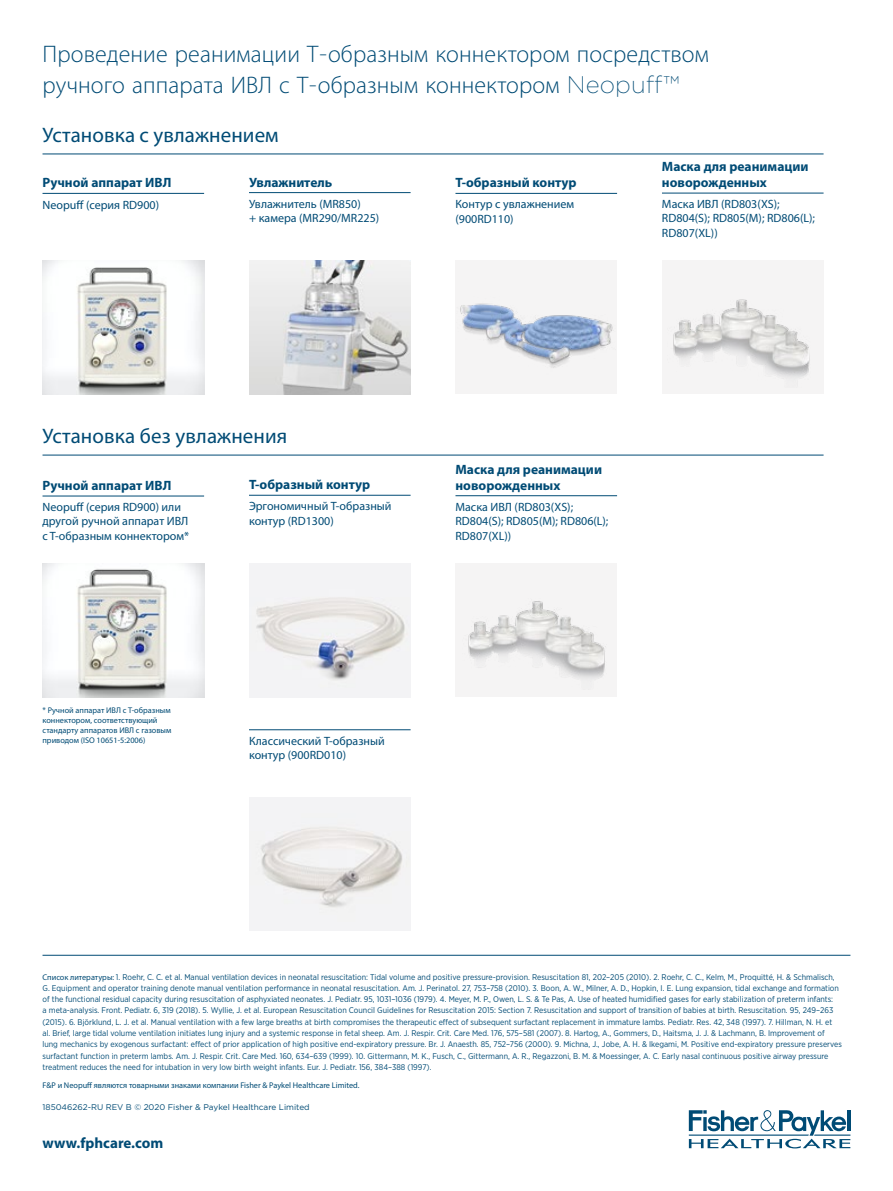
<style>
.page{position:relative;width:893px;height:1191px;background:#fff}
.page>*{position:absolute;margin:0;border:0;box-sizing:border-box;transform-origin:0 0}
.t1{font:300 24px/31.5px "Myriad Pro";letter-spacing:.005em;color:#004b75}
.t2{font:21px "Myriad Pro";letter-spacing:.005em;color:#004b75}
.t3{font:700 15px "Myriad Pro";color:#004b75}
.t4{font:700 13.5px/16.2px "Myriad Pro";color:#004b75}
.t5{font:12px/14.4px "Myriad Pro";color:#004b75}
.t6{font:8.25px/11.2px "Gotham Narrow";color:#004b75}
.t7{font:8.25px/9.9px "Myriad Pro";color:#004b75}
.t8{font:8.25px "Gotham";color:#004b75}
.s1{font-family:"Gotham";font-weight:200}
.s2{font-family:"Myriad Pro"}
</style>
<div class="page">
<svg style="left:689px;top:1110px;width:161px;height:38px"></svg>
<hr style="left:43px;top:955px;width:807px;height:1px;background:#004b75">
<hr style="left:43px;top:154px;width:781px;height:1px;background:#004b75">
<hr style="left:43px;top:455px;width:781px;height:1px;background:#004b75">
<img style="left:43px;top:260px;width:161px;height:134px">
<hr style="left:43px;top:193px;width:161px;height:1px;background:#004b75">
<img style="left:43px;top:563px;width:161px;height:134px">
<hr style="left:43px;top:495px;width:161px;height:1px;background:#004b75">
<img style="left:249px;top:260px;width:162px;height:134px">
<hr style="left:249px;top:192px;width:162px;height:1px;background:#004b75">
<div style="left:455px;top:260px;width:162px;height:134px;background:#f5f4f4"></div>
<hr style="left:455px;top:193px;width:162px;height:1px;background:#004b75">
<img style="left:460px;top:303px;width:153px;height:65px">
<hr style="left:249px;top:495px;width:162px;height:1px;background:#004b75">
<hr style="left:249px;top:729px;width:162px;height:1px;background:#004b75">
<div style="left:662px;top:260px;width:162px;height:134px;background:#f5f4f4"></div>
<hr style="left:662px;top:193px;width:162px;height:1px;background:#004b75">
<img style="left:673px;top:299px;width:137px;height:79px">
<hr style="left:455px;top:495px;width:162px;height:1px;background:#004b75">
<div style="left:455px;top:563px;width:162px;height:134px;background:#f5f4f4"></div>
<img style="left:468px;top:601px;width:138px;height:78px">
<img style="left:249px;top:563px;width:162px;height:134px">
<img style="left:249px;top:797px;width:162px;height:134px">
<h1 class="t1" style="left:43px;top:38px;width:668px">Проведение реанимации Т<span class="s1">-</span>образным коннектором посредством ручного аппарата ИВЛ с Т<span class="s1">-</span>образным коннектором <span class="s1">Neopuff™</span></h1>
<h2 class="t2" style="left:43px;top:122px;width:238px">Установка с увлажнением</h2>
<h3 class="t4" style="left:43px;top:174px;width:130px">Ручной аппарат ИВЛ</h3>
<h3 class="t5" style="left:43px;top:198px;width:118px">Neopuff (серия RD900)</h3>
<h3 class="t4" style="left:249px;top:173px;width:85px">Увлажнитель</h3>
<h3 class="t5" style="left:249px;top:196px;width:132px">Увлажнитель (MR850)<br>+ камера (MR290/MR225)</h3>
<h3 class="t4" style="left:455px;top:174px;width:123px">Т-образный контур</h3>
<h3 class="t5" style="left:455px;top:197px;width:120px">Контур с увлажнением (900RD110)</h3>
<h3 class="t4" style="left:662px;top:158px;width:148px">Маска для реанимации новорожденных</h3>
<h3 class="t5" style="left:662px;top:197px;width:154px">Маска ИВЛ (RD803(XS);<br>RD804(S); RD805(M); RD806(L);<br>RD807(XL))</h3>
<h2 class="t2" style="left:43px;top:423px;width:246px">Установка без увлажнения</h2>
<h3 class="t4" style="left:43px;top:477px;width:130px">Ручной аппарат ИВЛ</h3>
<h3 class="t5" style="left:43px;top:499px;width:148px">Neopuff (серия RD900) или другой ручной аппарат ИВЛ с T-образным коннектором*</h3>
<h3 class="t4" style="left:249px;top:476px;width:123px">Т-образный контур</h3>
<h3 class="t5" style="left:249px;top:499px;width:144px">Эргономичный Т-образный контур (RD1300)</h3>
<h3 class="t4" style="left:455px;top:460px;width:148px">Маска для реанимации новорожденных</h3>
<h3 class="t5" style="left:455px;top:499px;width:154px">Маска ИВЛ (RD803(XS);<br>RD804(S); RD805(M); RD806(L);<br>RD807(XL))</h3>
<p class="t7" style="left:43px;top:705px;width:130px">* Ручной аппарат ИВЛ с Т-образным коннектором, соответствующий стандарту аппаратов ИВЛ с газовым приводом (ISO 10651-5:2006)</p>
<h3 class="t5" style="left:249px;top:733px;width:137px">Классический Т-образный контур (900RD010)</h3>
<p class="t6" style="left:43px;top:971px;width:801px"><span class="s2">Список литературы:</span> 1. Roehr, C. C. et al. Manual ventilation devices in neonatal resuscitation: Tidal volume and positive pressure-provision. Resuscitation 81, 202–205 (2010). 2. Roehr, C. C., Kelm, M., Proquitté, H. &amp; Schmalisch, G. Equipment and operator training denote manual ventilation performance in neonatal resuscitation. Am. J. Perinatol. 27, 753–758 (2010). 3. Boon, A. W., Milner, A. D., Hopkin, I. E. Lung expansion, tidal exchange and formation of the functional residual capacity during resuscitation of asphyxiated neonates. J. Pediatr. 95, 1031–1036 (1979). 4. Meyer, M. P., Owen, L. S. &amp; Te Pas, A. Use of heated humidified gases for early stabilization of preterm infants:<br>a meta-analysis. Front. Pediatr. 6, 319 (2018). 5. Wyllie, J. et al. European Resuscitation Council Guidelines for Resuscitation 2015: Section 7. Resuscitation and support of transition of babies at birth. Resuscitation. 95, 249–263 (2015). 6. Björklund, L. J. et al. Manual ventilation with a few large breaths at birth compromises the therapeutic effect of subsequent surfactant replacement in immature lambs. Pediatr. Res. 42, 348 (1997). 7. Hillman, N. H. et al. Brief, large tidal volume ventilation initiates lung injury and a systemic response in fetal sheep. Am. J. Respir. Crit. Care Med. 176, 575–581 (2007). 8. Hartog, A., Gommers, D., Haitsma, J. J. &amp; Lachmann, B. Improvement of lung mechanics by exogenous surfactant: effect of prior application of high positive end-expiratory pressure. Br. J. Anaesth. 85, 752–756 (2000). 9. Michna, J., Jobe, A. H. &amp; Ikegami, M. Positive end-expiratory pressure preserves surfactant function in preterm lambs. Am. J. Respir. Crit. Care Med. 160, 634–639 (1999). 10. Gittermann, M. K., Fusch, C., Gittermann, A. R., Regazzoni, B. M. &amp; Moessinger, A. C. Early nasal continuous positive airway pressure treatment reduces the need for intubation in very low birth weight infants. Eur. J. Pediatr. 156, 384–388 (1997).</p>
<p class="t7" style="left:43px;top:1080px;width:319px">F&amp;P и Neopuff являются товарными знаками компании Fisher &amp; Paykel Healthcare Limited.</p>
<p class="t8" style="left:43px;top:1102px;width:269px">185046262-RU REV B © 2020 Fisher &amp; Paykel Healthcare Limited</p>
<h3 class="t3" style="left:43px;top:1132px;width:122px">www.fphcare.com</h3>
</div>
